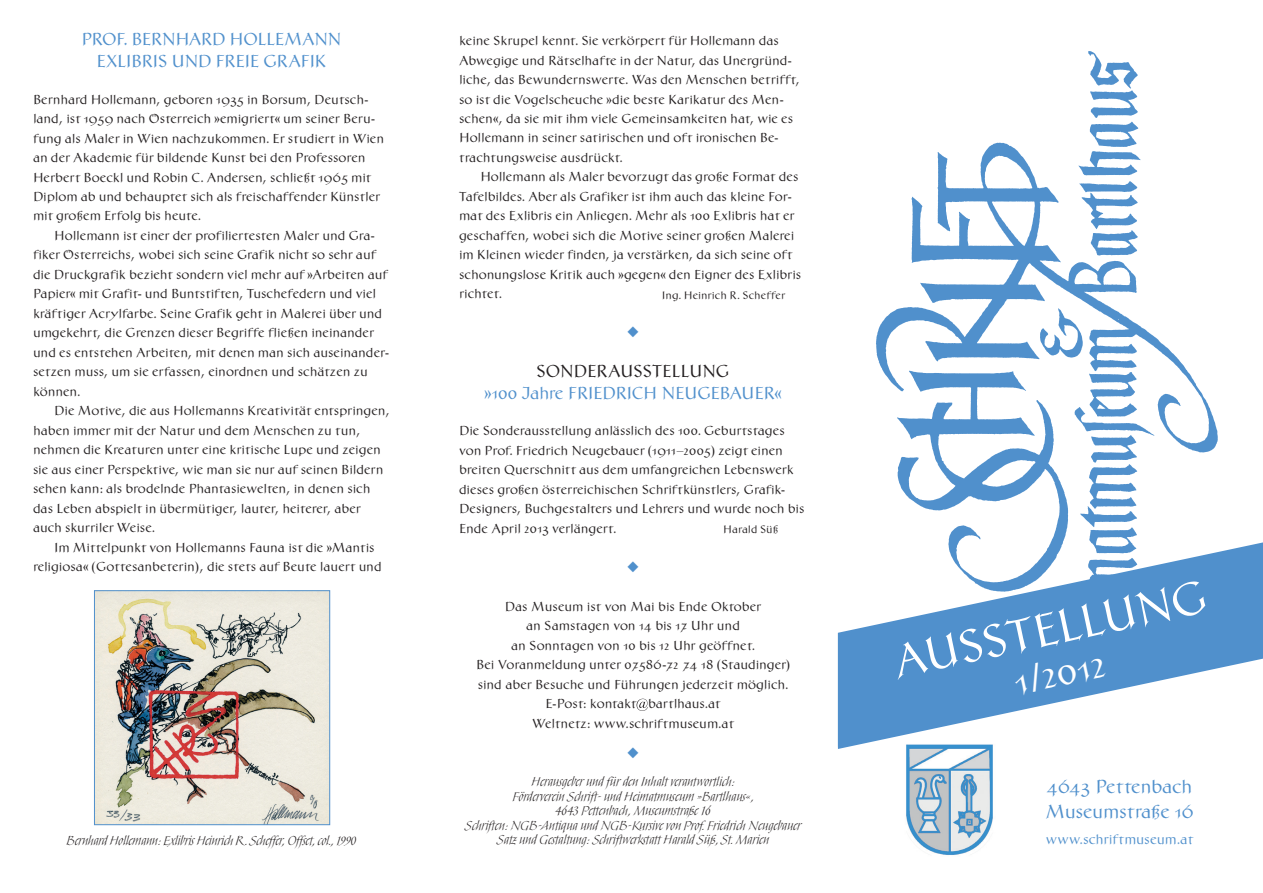
<style>
.page{position:relative;width:1263px;height:893px;background:#fff}
.page>*{position:absolute;margin:0;border:0;box-sizing:border-box;transform-origin:0 0}
.t1{font:48px "NGB Antiqua";color:#fff}
.t2{font:39px "NGB Antiqua";color:#fff}
.t3{font:19.5px/25.5px "NGB Antiqua";letter-spacing:-.02em;color:#5090cc}
.t4{font:18px "NGB Antiqua";color:#5090cc}
.t5{font:18px "NGB Antiqua";letter-spacing:-.04em;color:#5090cc}
.t6{font:18px "NGB Antiqua";letter-spacing:-.02em;color:#231f20}
.t7{font:14.25px "NGB Antiqua";letter-spacing:-.01em;color:#5090cc}
.t8{font:13.5px/19.5px "NGB Antiqua";letter-spacing:-.01em;color:#231f20}
.t9{font:12px/14.4px "Neugebauer Kursiv";letter-spacing:.015em;color:#231f20;text-align:center}
.t10{font:11.25px "NGB Antiqua";color:#231f20}
</style>
<div class="page">
<img style="left:876px;top:51px;width:342px;height:491px">
<svg style="left:838px;top:542px;width:425px;height:207px;fill:#5090cc"></svg>
<img style="left:903px;top:742px;width:93px;height:113px">
<svg style="left:636px;top:699px;width:12px;height:12px"></svg>
<img style="left:96px;top:592px;width:232px;height:231px">
<div style="left:94px;top:590px;width:236px;height:235px;border:1px solid #5090cc"></div>
<h3 class="t4" style="left:82px;top:31px;width:63px">PROF. BERNHARD</h3>
<h3 class="t4" style="left:230px;top:31px;width:14px">HOLLEMANN</h3>
<h3 class="t4" style="left:96px;top:54px;width:10px">EXLIBRI</h3>
<h3 class="t4" style="left:158px;top:54px;width:28px">S UND</h3>
<h3 class="t4" style="left:215px;top:54px;width:10px">FREIE</h3>
<h3 class="t4" style="left:263px;top:54px;width:23px">GRAFI</h3>
<h3 class="t4" style="left:315px;top:54px;width:13px">K</h3>
<p class="t8" style="left:33px;top:90px;width:353px">Bernhard Hollemann, geboren 1935 in Borsum, Deutsch&shy;land, ist 1959 nach Österreich »emigriert« um seiner Beru&shy;fung als Maler in Wien nachzukommen. Er studiert in Wien an der Akademie für bildende Kunst bei den Professoren Herbert Boeckl und Robin C. Andersen, schließt 1965 mit Diplom ab und behauptet sich als freischaffender Künstler mit großem Erfolg bis heute.</p>
<p class="t8" style="left:33px;top:227px;width:357px;text-indent:21px">Hollemann ist einer der profiliertesten Maler und Gra&shy;fiker Österreichs, wobei sich seine Grafik nicht so sehr auf die Druckgrafik bezieht sondern viel mehr auf »Arbeiten auf Papier« mit Grafit- und Buntstiften, Tuschefedern und viel kräftiger Acrylfarbe. Seine Grafik geht in Malerei über und umgekehrt, die Grenzen dieser Begriffe fließen ineinander und es entstehen Arbeiten, mit denen man sich auseinander&shy;setzen muss, um sie erfassen, einordnen und schätzen zu können.</p>
<p class="t8" style="left:33px;top:402px;width:358px;text-indent:21px">Die Motive, die aus Hollemanns Kreativität entspringen, haben immer mit der Natur und dem Menschen zu tun, nehmen die Kreaturen unter eine kritische Lupe und zeigen sie aus einer Perspektive, wie man sie nur auf seinen Bildern sehen kann: als brodelnde Phantasiewelten, in denen sich das Leben abspielt in übermütiger, lauter, heiterer, aber auch skurriler Weise.</p>
<p class="t8" style="left:33px;top:538px;width:350px;text-indent:21px">Im Mittelpunkt von Hollemanns Fauna ist die »Mantis religiosa« (Gottesanbeterin), die stets auf Beute lauert und</p>
<p class="t9" style="left:67px;top:834px;width:292px">Bernhard Hollemann: Exlibris Heinrich R . Scheffer, Offset, col., 1990</p>
<p class="t8" style="left:459px;top:32px;width:342px">keine Skrupel kennt. Sie verkörpert für Hollemann das Abwegige und Rätselhafte in der Natur, das Unergründ&shy;liche, das Bewundernswerte. Was den Menschen betrifft, so ist die Vogelscheuche »die beste Karikatur des Men&shy;schen«, da sie mit ihm viele Gemeinsamkeiten hat, wie es Hollemann in seiner satirischen und oft ironischen Be&shy;trachtungsweise ausdrückt.</p>
<p class="t8" style="left:459px;top:168px;width:344px;text-indent:21px">Hollemann als Maler bevorzugt das große Format des Tafelbildes. Aber als Grafiker ist ihm auch das kleine For&shy;mat des Exlibris ein Anliegen. Mehr als 100 Exlibris hat er geschaffen, wobei sich die Motive seiner großen Malerei im Kleinen wieder finden, ja verstärken, da sich seine oft schonungslose Kritik auch »gegen« den Eigner des Exlibris richtet.</p>
<p class="t10" style="left:662px;top:290px;width:125px">Ing. Heinrich R. Scheffer</p>
<h3 class="t6" style="left:536px;top:363px;width:195px">SONDERAUSSTELLUNG</h3>
<h3 class="t5" style="left:485px;top:385px;width:298px">»100 Jahre FRIEDRICH NEUGEBAUER«</h3>
<p class="t8" style="left:459px;top:422px;width:347px">Die Sonderausstellung anlässlich des 100. Geburtstages von Prof. Friedrich Neugebauer (1911–2005) zeigt einen breiten Querschnitt aus dem umfangreichen Lebenswerk dieses großen österreichischen Schriftkünstlers, Grafik-Designers, Buchgestalters und Lehrers und wurde noch bis Ende April 2013 verlängert.</p>
<p class="t10" style="left:723px;top:524px;width:57px">Harald Süß</p>
<p class="t8" style="left:476px;top:597px;width:315px;text-align:center">Das Museum ist von Mai bis Ende Oktober<br>an Samstagen von 14 bis 17 Uhr und<br>an Sonntagen von 10 bis 12 Uhr geöffnet.<br>Bei Voranmeldung unter 07586-72 74 18 (Staudinger) sind aber Besuche und Führungen jederzeit möglich.<br>E-Post: kontakt bartlhaus.at<br>Weltnetz: www.schriftmuseum.at</p>
<p class="t9" style="left:465px;top:776px;width:337px">Herausgeber und für den Inhalt verantwortlich:<br>Förderverein Schrift- und Heimatmuseum »Bartlhaus«,<br>4643 Pettenbach, Museumstraße 16<br>Schriften: NGB-Antiqua und NGB-Kursive von Prof. Friedrich Neugebauer Satz und Gestaltung: Schriftwerkstatt Harald Süß, St. Marien</p>
<h1 class="t1" style="left:889px;top:642px;width:322px;rotate:-12deg">AUSSTELLUNG</h1>
<h2 class="t2" style="left:1011px;top:666px;width:94px;rotate:-12deg">1/2012</h2>
<h3 class="t3" style="left:1045px;top:775px;width:150px">4643 Pettenbach<br>Museumstraße 16</h3>
<p class="t7" style="left:1046px;top:833px;width:149px">www.schriftmuseum.at</p>
</div>
